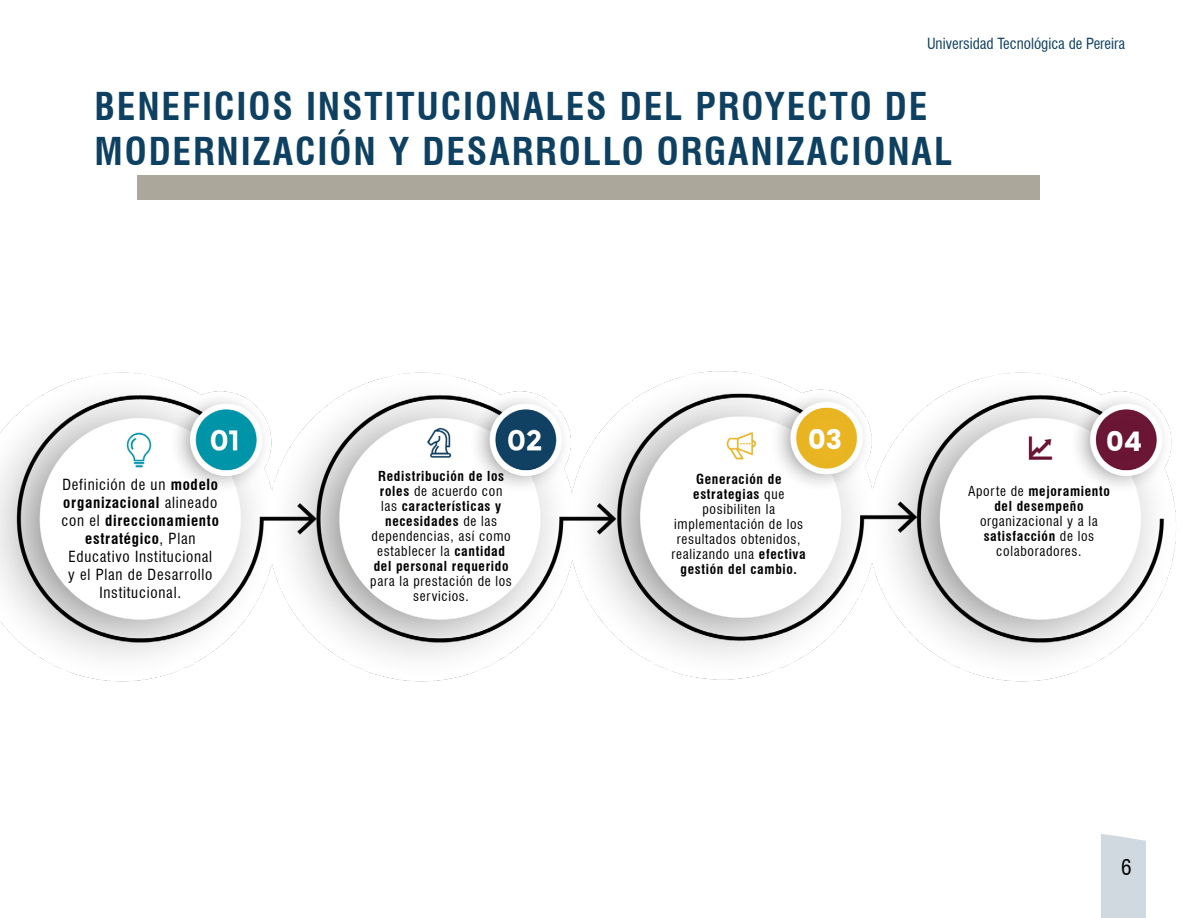
<style>
.page{position:relative;width:1188px;height:918px;background:#fff}
.page>*{position:absolute;margin:0;border:0;box-sizing:border-box;transform-origin:0 0}
.t1{font:700 condensed 37.5px/45px "Swiss 721 BT";letter-spacing:.05em;color:#0e4062}
.t2{font:700 27px "Poppins";color:#fff}
.t3{font:condensed 21px "Swiss 721 BT";color:#000}
.t4{font:condensed 15px/18px "Swiss 721 BT";letter-spacing:.05em;color:#000;text-align:center}
.t5{font:condensed 15px "Swiss 721 BT";color:#0e4062}
.t6{font:condensed 13.5px/15px "Swiss 721 BT";letter-spacing:.05em;color:#000;text-align:center}
.t7{font:700 condensed 13.5px/15px "Swiss 721 BT";letter-spacing:.05em;color:#000;text-align:center}
.s1{font-weight:700}
.s2{font-weight:400}
</style>
<div class="page">
<div style="left:1101px;top:834px;width:45px;height:84px;background:#d0d9e0"></div>
<div style="left:137px;top:175px;width:902px;height:25px;background:#aba79a"></div>
<img style="left:0;top:371px;width:1176px;height:311px">
<div style="left:807px;top:418px;width:41px;height:42px;background:#e9b522;border-radius:50%"></div>
<div style="left:1105px;top:419px;width:41px;height:42px;background:#6b1534;border-radius:50%"></div>
<p class="t5" style="left:927px;top:35px;width:200px">Universidad Tecnológica de Pereira</p>
<h1 class="t1" style="left:95px;top:84px;width:859px">BENEFICIOS INSTITUCIONALES DEL PROYECTO DE<br>MODERNIZACIÓN Y DESARROLLO ORGANIZACIONAL</h1>
<p class="t4" style="left:62px;top:475px;width:159px">Definición de un <span class="s1">modelo organizacional</span> alineado con el <span class="s1">direccionamiento estratégico</span>, Plan<br>Educativo Institucional<br>y el Plan de Desarrollo<br>Institucional.</p>
<p class="t7" style="left:372px;top:469px;width:140px">Redistribución de los roles <span class="s2">de acuerdo con las</span> características y necesidades <span class="s2">de las dependencias, así como establecer la</span> cantidad del personal requerido</p>
<p class="t6" style="left:370px;top:574px;width:143px">para la prestación de los servicios.</p>
<h2 class="t2" style="left:808px;top:424px;width:35px">03</h2>
<h2 class="t2" style="left:1106px;top:426px;width:37px">04</h2>
<p class="t6" style="left:672px;top:472px;width:136px"><span class="s1">Generación de estrategias</span> que posibiliten la implementación de los resultados obtenidos, realizando una <span class="s1">efectiva gestión del cambio.</span></p>
<p class="t7" style="left:968px;top:484px;width:143px"><span class="s2">Aporte de</span> mejoramiento del desempeño</p>
<p class="t6" style="left:980px;top:514px;width:119px">organizacional y a la <span class="s1">satisfacción</span> de los colaboradores.</p>
<h3 class="t3" style="left:1121px;top:855px;width:12px">6</h3>
</div>
